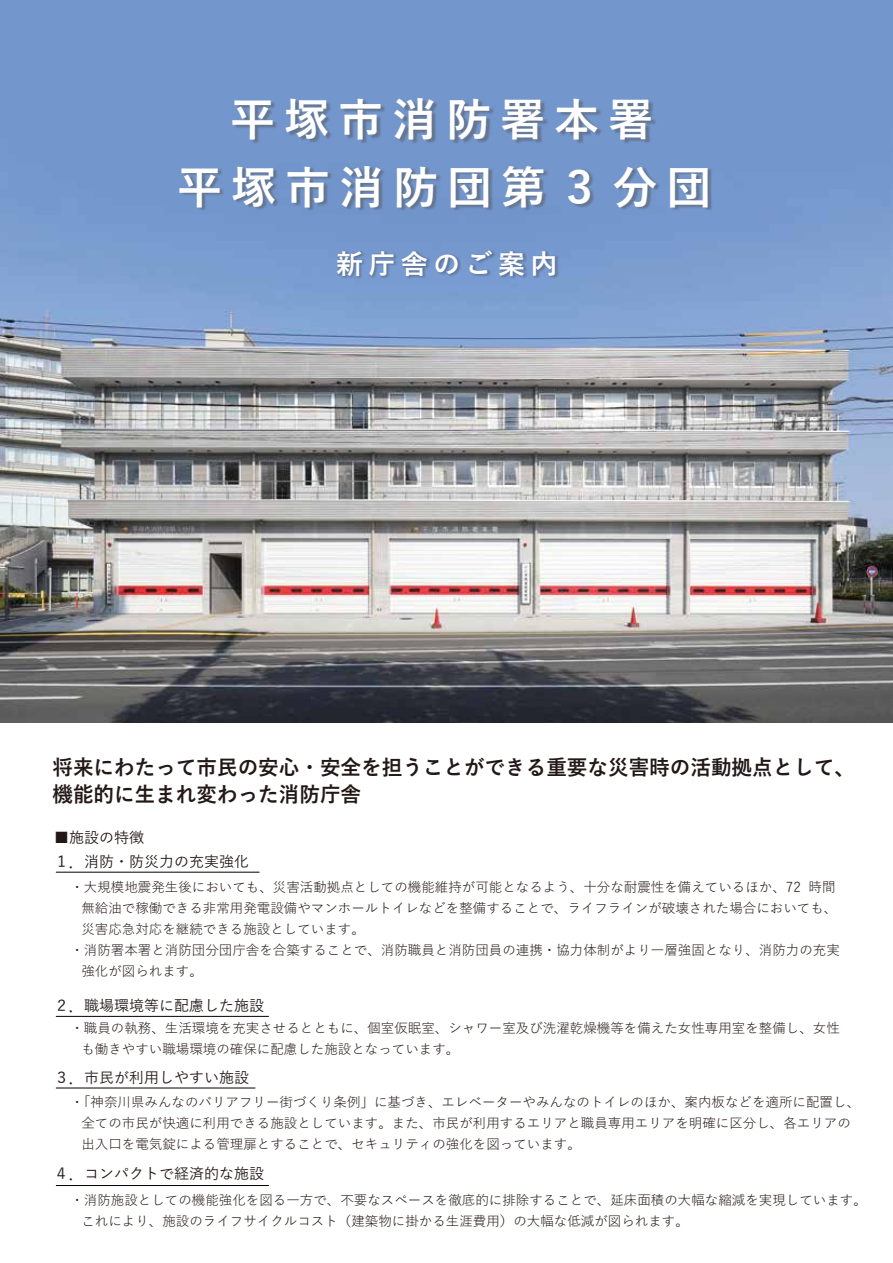
<style>
.page{position:relative;width:893px;height:1263px;background:#fff}
.page>*{position:absolute;margin:0;border:0;box-sizing:border-box;transform-origin:0 0}
.t1{font:700 45px/68.6px "Yu Gothic";letter-spacing:.2em;color:#fff;text-align:center}
.t2{font:700 27px "Yu Gothic";letter-spacing:.2em;color:#fff}
.t3{font:700 21px/27px "Yu Gothic";color:#221815}
.t4{font:500 15px/24px "Yu Gothic";color:#221815}
.t5{font:13.5px/21px "Yu Gothic";color:#221815}
</style>
<div class="page">
<img style="left:0;top:0;width:893px;height:722px">
<div style="left:283px;top:273px;width:336px;height:65px;background:#7ea0d2"></div>
<div style="left:179px;top:45px;width:540px;height:67px;background:#7396cc"></div>
<img style="left:126px;top:112px;width:652px;height:161px">
<hr style="left:56px;top:872px;width:204px;height:1px;background:#040000">
<hr style="left:56px;top:1016px;width:213px;height:1px;background:#040000">
<hr style="left:56px;top:1185px;width:213px;height:1px;background:#040000">
<hr style="left:56px;top:1088px;width:199px;height:1px;background:#040000">
<h1 class="t1" style="left:177px;top:86px;width:536px">平塚市消防署本署<br>平塚市消防団第 3 分団</h1>
<h2 class="t2" style="left:336px;top:249px;width:223px">新庁舎のご案内</h2>
<h3 class="t3" style="left:52px;top:754px;width:804px">将来にわたって市民の安心・安全を担うことができる重要な災害時の活動拠点として、機能的に生まれ変わった消防庁舎</h3>
<p class="t4" style="left:54px;top:823px;width:196px">■施設の特徴<br>１．消防・防災力の充実強化</p>
<p class="t5" style="left:70px;top:875px;width:767px">・大規模地震発生後においても、災害活動拠点としての機能維持が可能となるよう、十分な耐震性を備えているほか、72 時間</p>
<p class="t5" style="left:81px;top:896px;width:758px">無給油で稼働できる非常用発電設備やマンホールトイレなどを整備することで、ライフラインが破壊された場合においても、</p>
<p class="t5" style="left:81px;top:917px;width:285px">災害応急対応を継続できる施設としています。</p>
<p class="t5" style="left:70px;top:938px;width:771px">・消防署本署と消防団分団庁舎を合築することで、消防職員と消防団員の連携・協力体制がより一層強固となり、消防力の充実</p>
<p class="t5" style="left:81px;top:959px;width:123px">強化が図られます。</p>
<p class="t4" style="left:54px;top:991px;width:211px">２．職場環境等に配慮した施設</p>
<p class="t5" style="left:81px;top:1016px;width:760px;text-indent:-11px">・職員の執務、生活環境を充実させるとともに、個室仮眠室、シャワー室及び洗濯乾燥機等を備えた女性専用室を整備し、女性も働きやすい職場環境の確保に配慮した施設となっています。</p>
<p class="t5" style="left:81px;top:1089px;width:780px;text-indent:-11px">・「神奈川県みんなのバリアフリー街づくり条例」に基づき、エレベーターやみんなのトイレのほか、案内板などを適所に配置し、全ての市民が快適に利用できる施設としています。また、市民が利用するエリアと職員専用エリアを明確に区分し、各エリアの出入口を電気錠による管理扉とすることで、セキュリティの強化を図っています。</p>
<p class="t4" style="left:54px;top:1063px;width:196px">３．市民が利用しやすい施設</p>
<p class="t4" style="left:54px;top:1159px;width:211px">４．コンパクトで経済的な施設</p>
<p class="t5" style="left:81px;top:1188px;width:787px;text-indent:-11px">・消防施設としての機能強化を図る一方で、不要なスペースを徹底的に排除することで、延床面積の大幅な縮減を実現しています。これにより、施設のライフサイクルコスト（建築物に掛かる生涯費用）の大幅な低減が図られます。</p>
</div>
